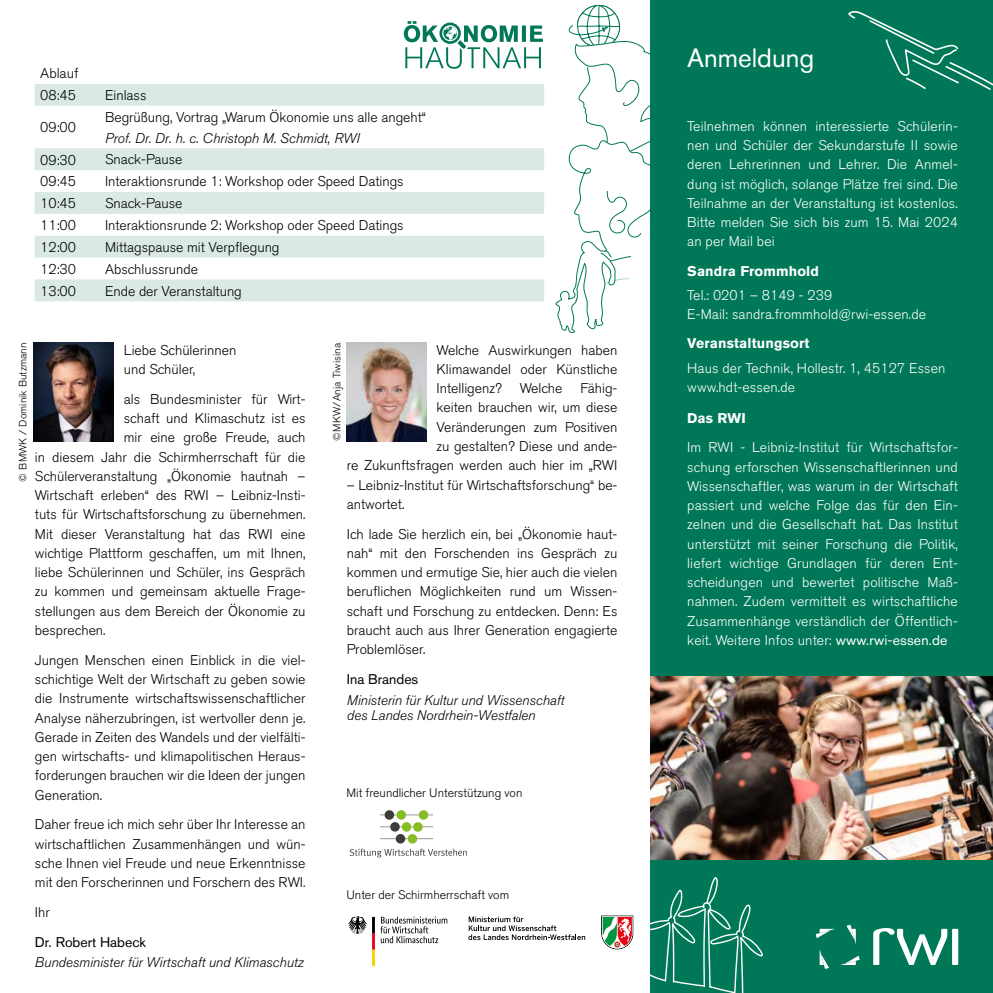
<style>
.page{position:relative;width:993px;height:993px;background:#fff}
.page>*{position:absolute;margin:0;border:0;box-sizing:border-box;transform-origin:0 0}
.t1{font:26.25px "Akzidenz Grotesk BE";color:#fff}
.t2{font:300 14.17px/21.9px "Akzidenz Grotesk BE";color:#000}
.t3{font:300 14px/19.2px "Akzidenz Grotesk BE";color:#000;text-align:justify}
.t4{font:300 14px/19.2px "Akzidenz Grotesk BE";letter-spacing:.01em;color:#fff;text-align:justify}
.t5{font:italic 300 14px/15.8px "Akzidenz Grotesk BE";color:#000}
.t6{font:700 14px "Akzidenz Grotesk BE";letter-spacing:.01em;color:#fff}
.t7{font:14px "Akzidenz Grotesk BE";color:#000}
.t8{font:300 12.25px "Akzidenz Grotesk BE";color:#000}
.t9{font:300 10.5px "Akzidenz Grotesk BE";letter-spacing:.01em;color:#000}
.s1{font-weight:400}
</style>
<div class="page">
<svg style="left:555px;top:4px;width:95px;height:329px"></svg>
<div style="left:650px;top:0;width:342px;height:992px;background:#007858"></div>
<svg style="left:349px;top:810px;width:117px;height:47px"></svg>
<svg style="left:848px;top:11px;width:144px;height:79px"></svg>
<img style="left:650px;top:676px;width:342px;height:183px">
<svg style="left:815px;top:928px;width:19px;height:9px"></svg>
<svg style="left:819px;top:949px;width:9px;height:19px"></svg>
<svg style="left:846px;top:924px;width:9px;height:17px"></svg>
<svg style="left:844px;top:955px;width:15px;height:9px"></svg>
<svg style="left:951px;top:928px;width:6px;height:36px"></svg>
<svg style="left:873px;top:928px;width:73px;height:36px"></svg>
<svg style="left:403px;top:21px;width:139px;height:48px"></svg>
<img style="left:346px;top:342px;width:80px;height:99px">
<img style="left:34px;top:342px;width:80px;height:99px">
<svg style="left:35px;top:84px;width:509px;height:217px"></svg>
<svg style="left:348px;top:916px;width:99px;height:49px"></svg>
<img style="left:601px;top:715px;width:163px;height:277px">
<svg style="left:468px;top:916px;width:117px;height:23px"></svg>
<p class="t2" style="left:40px;top:63px;width:40px">Ablauf<br>08:45</p>
<p class="t2" style="left:40px;top:117px;width:37px">09:00</p>
<p class="t3" style="left:105px;top:86px;width:43px">Einlass</p>
<p class="t3" style="left:105px;top:108px;width:322px">Begrüßung, Vortrag „Warum Ökonomie uns alle angeht“</p>
<p class="t5" style="left:105px;top:130px;width:256px">Prof. Dr. Dr. h. c. Christoph M. Schmidt, RWI</p>
<p class="t2" style="left:40px;top:149px;width:37px">09:30</p>
<p class="t3" style="left:105px;top:150px;width:79px">Snack-Pause</p>
<p class="t2" style="left:40px;top:171px;width:37px">09:45</p>
<p class="t3" style="left:105px;top:172px;width:300px">Interaktionsrunde 1: Workshop oder Speed Datings</p>
<p class="t2" style="left:40px;top:192px;width:37px">10:45</p>
<p class="t3" style="left:105px;top:194px;width:79px">Snack-Pause</p>
<p class="t2" style="left:40px;top:214px;width:37px">11:00</p>
<p class="t3" style="left:105px;top:216px;width:300px">Interaktionsrunde 2: Workshop oder Speed Datings</p>
<p class="t2" style="left:40px;top:236px;width:37px">12:00</p>
<p class="t3" style="left:105px;top:237px;width:176px">Mittagspause mit Verpflegung</p>
<p class="t2" style="left:40px;top:258px;width:37px">12:30</p>
<p class="t3" style="left:105px;top:259px;width:95px">Abschlussrunde</p>
<p class="t2" style="left:40px;top:280px;width:37px">13:00</p>
<p class="t3" style="left:105px;top:281px;width:138px">Ende der Veranstaltung</p>
<p class="t9" style="left:17px;top:481px;width:140px;rotate:-90deg">© BMWK / Dominik Butzmann</p>
<p class="t3" style="left:124px;top:340px;width:114px">Liebe Schülerinnen und Schüler,</p>
<p class="t3" style="left:124px;top:389px;width:183px">als Bundesminister für Wirt-</p>
<p class="t3" style="left:124px;top:408px;width:183px">schaft und Klimaschutz ist es</p>
<p class="t3" style="left:124px;top:428px;width:183px">mir eine große Freude, auch</p>
<p class="t3" style="left:35px;top:447px;width:272px">in diesem Jahr die Schirmherrschaft für die</p>
<p class="t3" style="left:35px;top:466px;width:272px">Schülerveranstaltung „Ökonomie hautnah –</p>
<p class="t3" style="left:35px;top:485px;width:272px">Wirtschaft erleben“ des RWI – Leibniz-Insti-</p>
<p class="t3" style="left:35px;top:505px;width:272px">tuts für Wirtschaftsforschung zu übernehmen.</p>
<p class="t3" style="left:35px;top:524px;width:272px">Mit dieser Veranstaltung hat das RWI eine</p>
<p class="t3" style="left:35px;top:543px;width:272px">wichtige Plattform geschaffen, um mit Ihnen,</p>
<p class="t3" style="left:35px;top:562px;width:272px">liebe Schülerinnen und Schüler, ins Gespräch</p>
<p class="t3" style="left:35px;top:582px;width:272px">zu kommen und gemeinsam aktuelle Frage-</p>
<p class="t3" style="left:35px;top:601px;width:272px">stellungen aus dem Bereich der Ökonomie zu</p>
<p class="t3" style="left:35px;top:620px;width:72px">besprechen.</p>
<p class="t3" style="left:35px;top:650px;width:272px">Jungen Menschen einen Einblick in die viel&shy;schichtige Welt der Wirtschaft zu geben sowie die Instrumente wirtschaftswissenschaftlicher Analyse näherzubringen, ist wertvoller denn je.<br>Gerade in Zeiten des Wandels und der vielfälti&shy;gen wirtschafts- und klimapolitischen Heraus&shy;forderungen brauchen wir die Ideen der jungen Generation.</p>
<p class="t3" style="left:35px;top:814px;width:272px">Daher freue ich mich sehr über Ihr Interesse an wirtschaftlichen Zusammenhängen und wün&shy;sche Ihnen viel Freude und neue Erkenntnisse mit den Forscherinnen und Forschern des RWI.</p>
<p class="t3" style="left:35px;top:902px;width:16px">Ihr</p>
<p class="t7" style="left:35px;top:933px;width:112px">Dr. Robert Habeck</p>
<p class="t5" style="left:35px;top:954px;width:270px">Bundesminister für Wirtschaft und Klimaschutz</p>
<p class="t9" style="left:331px;top:440px;width:99px;rotate:-90deg">©MKW/Anja Tiwisina</p>
<p class="t3" style="left:436px;top:340px;width:182px">Welche Auswirkungen haben Klimawandel oder Künstliche Intelligenz?</p>
<p class="t3" style="left:347px;top:379px;width:272px;text-align:right">Fähig-<br>keiten brauchen wir, um diese<br>Veränderungen zum Positiven<br>zu gestalten? Diese und ande-<br>re Zukunftsfragen werden auch hier im „RWI</p>
<p class="t3" style="left:347px;top:475px;width:272px">– Leibniz-Institut für Wirtschaftsforschung“ be&shy;antwortet.</p>
<p class="t3" style="left:347px;top:524px;width:272px">Ich lade Sie herzlich ein, bei „Ökonomie haut&shy;nah“ mit den Forschenden ins Gespräch zu kommen und ermutige Sie, hier auch die vielen beruflichen Möglichkeiten rund um Wissen&shy;schaft und Forschung zu entdecken. Denn: Es braucht auch aus Ihrer Generation engagierte Problemlöser.</p>
<p class="t7" style="left:347px;top:670px;width:73px">Ina Brandes</p>
<p class="t5" style="left:347px;top:692px;width:219px">Ministerin für Kultur und Wissenschaft des Landes Nordrhein-Westfalen</p>
<p class="t3" style="left:519px;top:379px;width:44px">Welche</p>
<p class="t8" style="left:346px;top:786px;width:177px">Mit freundlicher Unterstützung von</p>
<p class="t8" style="left:346px;top:887px;width:164px">Unter der Schirmherrschaft vom</p>
<h1 class="t1" style="left:687px;top:42px;width:128px">Anmeldung</h1>
<p class="t4" style="left:687px;top:117px;width:272px">Teilnehmen können interessierte Schülerin&shy;nen und Schüler der Sekundarstufe II sowie deren Lehrerinnen und Lehrer. Die Anmel&shy;dung ist möglich, solange Plätze frei sind. Die Teilnahme an der Veranstaltung ist kostenlos.<br>Bitte melden Sie sich bis zum 15. Mai 2024 an per Mail bei</p>
<p class="t6" style="left:687px;top:262px;width:133px">Sandra Frommhold</p>
<p class="t4" style="left:687px;top:285px;width:240px">Tel.: 0201 – 8149 - 239<br>E-Mail: sandra.frommhold@rwi-essen.de</p>
<p class="t6" style="left:687px;top:335px;width:124px">Veranstaltungsort</p>
<p class="t4" style="left:687px;top:358px;width:260px">Haus der Technik, Hollestr. 1, 45127 Essen www.hdt-essen.de</p>
<p class="t6" style="left:687px;top:409px;width:60px">Das RWI</p>
<p class="t4" style="left:687px;top:438px;width:272px">Im RWI - Leibniz-Institut für Wirtschaftsfor&shy;schung erforschen Wissenschaftlerinnen und Wissenschaftler, was warum in der Wirtschaft passiert und welche Folge das für den Ein&shy;zelnen und die Gesellschaft hat. Das Institut unterstützt mit seiner Forschung die Politik, liefert wichtige Grundlagen für deren Ent&shy;scheidungen und bewertet politische Maß&shy;nahmen. Zudem vermittelt es wirtschaftliche Zusammenhänge verständlich der Öffentlich&shy;keit. Weitere Infos unter: <span class="s1">www.rwi-essen.de</span></p>
</div>
